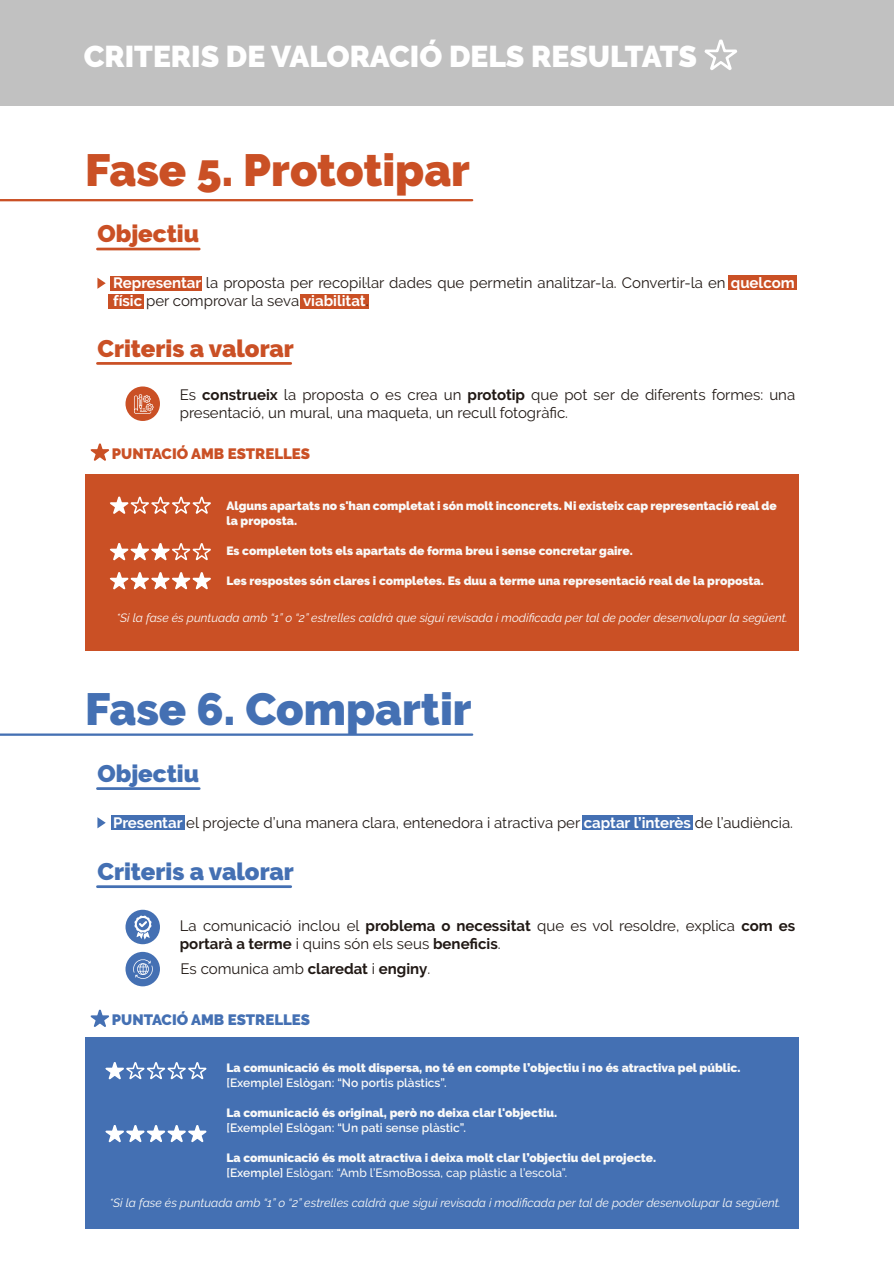
<style>
.page{position:relative;width:894px;height:1275px;background:#fff}
.page>*{position:absolute;margin:0;border:0;box-sizing:border-box;transform-origin:0 0}
.t1{font:900 45px "Raleway";color:#ca5025}
.t2{font:900 45px "Raleway";color:#4470b3}
.t3{font:900 30px "Raleway";color:#fff}
.t4{font:900 24px "Raleway";color:#ca5025}
.t5{font:900 24px "Raleway";color:#4470b3}
.t6{font:15px/18px "Raleway";color:#211915}
.t7{font:900 15px "Raleway";color:#4470b3}
.t8{font:900 15px "Raleway";color:#ca5025}
.t9{font:900 12px/15px "Raleway";color:#f9f9f8}
.t10{font:italic 12px "Raleway";color:#f9f9f8}
.t11{font:600 12px "Raleway";color:#f9f9f8}
.s1{font-weight:700;color:#fff}
.s2{font-weight:700}
.s3{font-weight:600}
.s4{font-weight:500}
</style>
<div class="page">
<hr style="left:0;top:199px;width:472px;height:2px;background:#ca5025">
<div style="left:110px;top:276px;width:92px;height:14px;background:#ca5025"></div>
<div style="left:300px;top:294px;width:69px;height:15px;background:#ca5025"></div>
<svg style="left:97px;top:278px;width:9px;height:11px"></svg>
<hr style="left:97px;top:248px;width:102px;height:2px;background:#ca5025">
<hr style="left:97px;top:362px;width:194px;height:3px;background:#ca5025">
<div style="left:126px;top:386px;width:34px;height:35px;background:#ca5025;border-radius:50%"></div>
<div style="left:109px;top:294px;width:35px;height:15px;background:#ca5025"></div>
<div style="left:111px;top:815px;width:74px;height:15px;background:#4470b3"></div>
<div style="left:582px;top:815px;width:111px;height:15px;background:#4470b3"></div>
<svg style="left:97px;top:817px;width:9px;height:11px"></svg>
<hr style="left:97px;top:787px;width:102px;height:3px;background:#4470b3">
<hr style="left:97px;top:885px;width:194px;height:3px;background:#4470b3">
<div style="left:126px;top:909px;width:34px;height:35px;background:#4470b3;border-radius:50%"></div>
<div style="left:126px;top:952px;width:34px;height:34px;background:#4470b3;border-radius:50%"></div>
<div style="left:85px;top:1037px;width:714px;height:191px;background:#4470b3"></div>
<svg style="left:105px;top:1062px;width:102px;height:18px"></svg>
<svg style="left:105px;top:1125px;width:102px;height:18px"></svg>
<svg style="left:90px;top:1009px;width:19px;height:18px"></svg>
<div style="left:0;top:0;width:894px;height:105px;background:#c1c1c1"></div>
<div style="left:85px;top:474px;width:714px;height:176px;background:#ca5025"></div>
<svg style="left:90px;top:443px;width:20px;height:18px"></svg>
<hr style="left:0;top:733px;width:472px;height:3px;background:#4470b3">
<svg style="left:704px;top:39px;width:33px;height:31px"></svg>
<svg style="left:133px;top:959px;width:20px;height:20px"></svg>
<svg style="left:134px;top:394px;width:20px;height:20px"></svg>
<svg style="left:134px;top:915px;width:18px;height:30px"></svg>
<svg style="left:109px;top:543px;width:102px;height:18px"></svg>
<svg style="left:110px;top:496px;width:101px;height:18px"></svg>
<svg style="left:109px;top:572px;width:102px;height:18px"></svg>
<div style="left:728px;top:275px;width:69px;height:15px;background:#ca5025"></div>
<h2 class="t3" style="left:84px;top:39px;width:615px">CRITERIS DE VALORACIÓ DELS RESULTATS</h2>
<h1 class="t1" style="left:85px;top:144px;width:386px">Fase 5. Prototipar</h1>
<h3 class="t4" style="left:97px;top:220px;width:103px">Objectiu</h3>
<p class="t6" style="left:113px;top:274px;width:683px"><span class="s1">Representar</span> la proposta per recopil·lar dades que permetin analitzar-la. Convertir-la en <span class="s1">quelcom físic</span> per comprovar la seva <span class="s1">viabilitat</span>.</p>
<h3 class="t4" style="left:97px;top:334px;width:198px">Criteris a valorar</h3>
<p class="t6" style="left:180px;top:386px;width:617px">Es <span class="s2">construeix</span> la proposta o es crea un <span class="s2">prototip</span> que pot ser de diferents formes: una presentació, un mural, una maqueta, un recull fotogràfic.</p>
<p class="t8" style="left:112px;top:445px;width:200px">PUNTACIÓ AMB ESTRELLES</p>
<p class="t9" style="left:227px;top:498px;width:552px">Alguns apartats no s'han completat i són molt inconcrets. Ni existeix cap representació real de la proposta.</p>
<p class="t9" style="left:227px;top:543px;width:408px">Es completen tots els apartats de forma breu i sense concretar gaire.</p>
<p class="t9" style="left:227px;top:573px;width:539px">Les respostes són clares i completes. Es duu a terme una representació real de la proposta.</p>
<p class="t10" style="left:116px;top:611px;width:673px">*Si la fase és puntuada amb “1” o “2” estrelles caldrà que sigui revisada i modificada per tal de poder desenvolupar la següent.</p>
<h1 class="t2" style="left:85px;top:683px;width:388px">Fase 6. Compartir</h1>
<h3 class="t5" style="left:97px;top:759px;width:103px">Objectiu</h3>
<p class="t6" style="left:113px;top:813px;width:681px"><span class="s1">Presentar</span> el projecte d’una manera clara, entenedora i atractiva per <span class="s1">captar l’interès</span> de l’audiència.</p>
<h3 class="t5" style="left:97px;top:857px;width:198px">Criteris a valorar</h3>
<p class="t6" style="left:180px;top:917px;width:617px">La comunicació inclou el <span class="s2">problema o necessitat</span> que es vol resoldre, explica <span class="s2">com es portarà a terme</span> i quins són els seus <span class="s2">beneficis</span>.</p>
<p class="t6" style="left:181px;top:959px;width:251px">Es comunica amb <span class="s2">claredat</span> i <span class="s2">enginy</span>.</p>
<p class="t7" style="left:112px;top:1011px;width:200px">PUNTACIÓ AMB ESTRELLES</p>
<p class="t9" style="left:227px;top:1059px;width:515px">La comunicació és molt dispersa, no té en compte l’objectiu i no és atractiva pel públic.</p>
<p class="t11" style="left:227px;top:1075px;width:222px">[Exemple] Eslògan: “No portis plàstics”.</p>
<p class="t9" style="left:227px;top:1104px;width:332px">La comunicació és original, però no deixa clar l'objectiu.</p>
<p class="t11" style="left:227px;top:1120px;width:241px">[Exemple] Eslògan: “Un pati sense plàstic”.</p>
<p class="t9" style="left:227px;top:1149px;width:431px">La comunicació és molt atractiva i deixa molt clar l’objectiu del projecte. <span class="s3">[Exemple]</span> <span class="s4">Eslògan: “Amb l’EsmoBossa, cap plàstic a l’escola”.</span></p>
<p class="t10" style="left:110px;top:1195px;width:673px">*Si la fase és puntuada amb “1” o “2” estrelles caldrà que sigui revisada i modificada per tal de poder desenvolupar la següent.</p>
</div>
